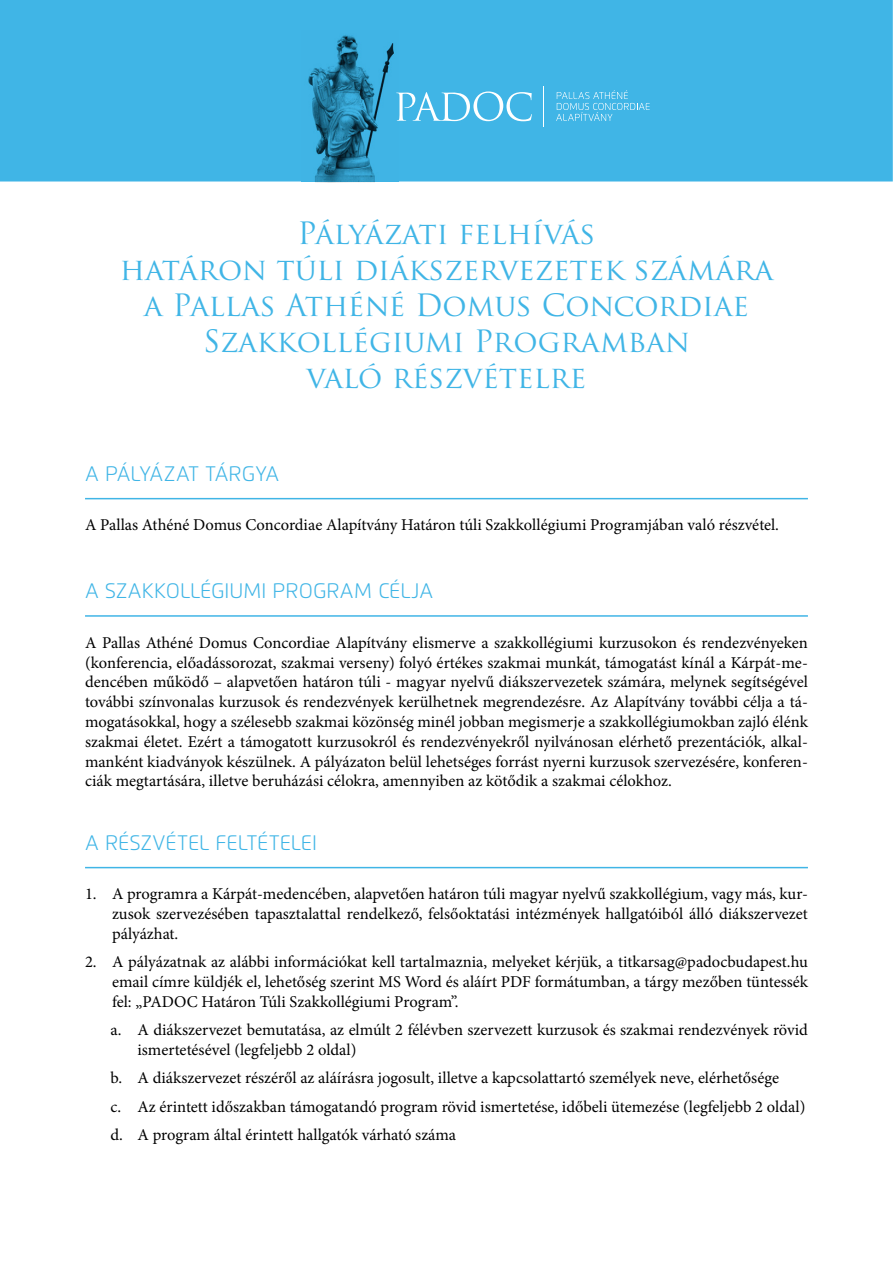
<style>
.page{position:relative;width:893px;height:1263px;background:#fff}
.page>*{position:absolute;margin:0;border:0;box-sizing:border-box;transform-origin:0 0}
.t1{font:30px/36px "Trajan Pro";color:#40b5e6;text-align:center}
.t2{font:300 21px "Flexo";color:#40b5e6}
.t3{font:300 21px "Flexo";letter-spacing:-.025em;color:#40b5e6}
.t4{font:16.5px/19.8px "Minion Pro";color:#000;text-align:justify}
</style>
<div class="page">
<div style="left:0;top:0;width:893px;height:181px;background:#40b5e6"></div>
<img style="left:301px;top:30px;width:98px;height:153px">
<hr style="left:543px;top:86px;width:1px;height:41px;background:#fff">
<svg style="left:556px;top:90px;width:94px;height:31px;background:#55bde8"></svg>
<svg style="left:396px;top:92px;width:136px;height:29px;background:#6bc5eb"></svg>
<hr style="left:85px;top:498px;width:723px;height:1px;background:#40b5e6">
<hr style="left:85px;top:615px;width:723px;height:2px;background:#40b5e6">
<hr style="left:85px;top:867px;width:723px;height:1px;background:#40b5e6">
<h1 class="t1" style="left:120px;top:214px;width:655px">Pályázati felhívás<br>határon túli diákszervezetek számára a Pallas Athéné Domus Concordiae<br>Szakkollégiumi Programban<br>való részvételre</h1>
<p class="t3" style="left:85px;top:461px;width:196px">A PÁLYÁZAT TÁRGYA</p>
<p class="t4" style="left:85px;top:515px;width:695px">A Pallas Athéné Domus Concordiae Alapítvány Határon túli Szakkollégiumi Programjában való részvétel.</p>
<p class="t2" style="left:85px;top:578px;width:350px">A SZAKKOLLÉGIUMI PROGRAM CÉLJA</p>
<p class="t4" style="left:85px;top:633px;width:724px">A Pallas Athéné Domus Concordiae Alapítvány elismerve a szakkollégiumi kurzusokon és rendezvényeken (konferencia, előadássorozat, szakmai verseny) folyó értékes szakmai munkát, támogatást kínál a Kárpát-me&shy;dencében működő – alapvetően határon túli - magyar nyelvű diákszervezetek számára, melynek segítségével további színvonalas kurzusok és rendezvények kerülhetnek megrendezésre. Az Alapítvány további célja a tá&shy;mogatásokkal, hogy a szélesebb szakmai közönség minél jobban megismerje a szakkollégiumokban zajló élénk szakmai életet. Ezért a támogatott kurzusokról és rendezvényekről nyilvánosan elérhető prezentációk, alkal&shy;manként kiadványok készülnek. A pályázaton belül lehetséges forrást nyerni kurzusok szervezésére, konferen&shy;ciák megtartására, illetve beruházási célokra, amennyiben az kötődik a szakmai célokhoz.</p>
<p class="t2" style="left:85px;top:830px;width:233px">A RÉSZVÉTEL FELTÉTELEI</p>
<p class="t4" style="left:112px;top:884px;width:697px;text-indent:-27px">1. A programra a Kárpát-medencében, alapvetően határon túli magyar nyelvű szakkollégium, vagy más, kur&shy;zusok szervezésében tapasztalattal rendelkező, felsőoktatási intézmények hallgatóiból álló diákszervezet pályázhat.</p>
<p class="t4" style="left:112px;top:952px;width:697px;text-indent:-27px">2. A pályázatnak az alábbi információkat kell tartalmaznia, melyeket kérjük, a titkarsag@padocbudapest.hu email címre küldjék el, lehetőség szerint MS Word és aláírt PDF formátumban, a tárgy mezőben tüntessék fel: „PADOC Határon Túli Szakkollégiumi Program”.</p>
<p class="t4" style="left:138px;top:1020px;width:672px;text-indent:-27px">a. A diákszervezet bemutatása, az elmúlt 2 félévben szervezett kurzusok és szakmai rendezvények rövid ismertetésével (legfeljebb 2 oldal)</p>
<p class="t4" style="left:111px;top:1064px;width:696px;line-height:28.3px;text-align:left">b. A diákszervezet részéről az aláírásra jogosult, illetve a kapcsolattartó személyek neve, elérhetősége<br>c. Az érintett időszakban támogatandó program rövid ismertetése, időbeli ütemezése (legfeljebb 2 oldal) d. A program által érintett hallgatók várható száma</p>
</div>
